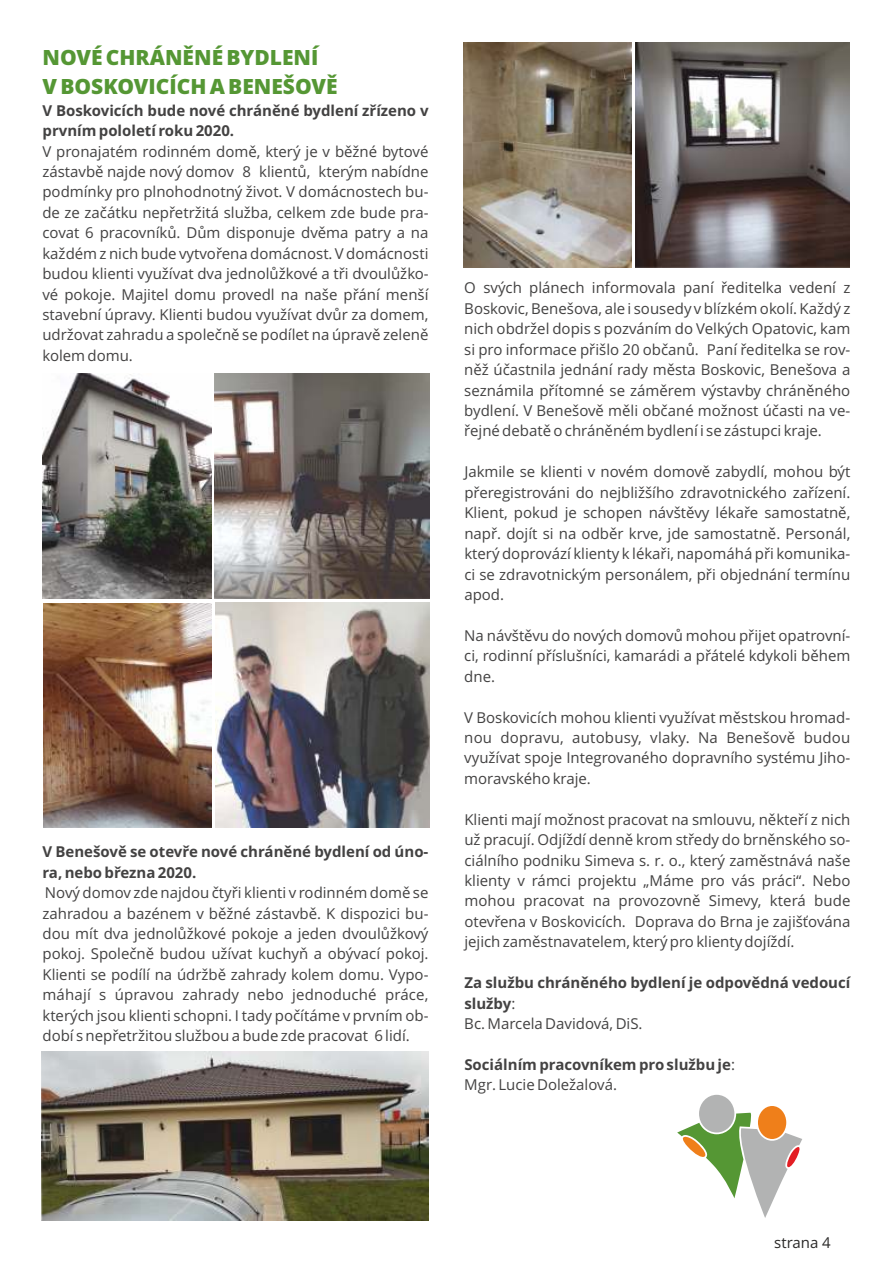
<style>
.page{position:relative;width:893px;height:1263px;background:#fff}
.page>*{position:absolute;margin:0;border:0;box-sizing:border-box;transform-origin:0 0}
.t1{font:800 21px/28.7px "Open Sans";color:#559734}
.t2{font:15px/20.4px "Open Sans";color:#434242;text-align:justify}
.t3{font:700 15px/20.4px "Open Sans";color:#434242}
.t4{font:15px "Open Sans";color:#2b2a29}
.s1{font-weight:400}
</style>
<div class="page">
<img style="left:215px;top:603px;width:215px;height:225px">
<img style="left:215px;top:373px;width:215px;height:225px">
<img style="left:43px;top:374px;width:168px;height:224px">
<img style="left:43px;top:603px;width:168px;height:225px">
<img style="left:42px;top:1052px;width:386px;height:168px">
<img style="left:635px;top:42px;width:215px;height:225px">
<img style="left:463px;top:43px;width:168px;height:224px">
<div style="left:699px;top:1095px;width:35px;height:37px;background:#b2b3b3;border-radius:50%"></div>
<svg style="left:677px;top:1113px;width:125px;height:105px"></svg>
<div style="left:758px;top:1106px;width:28px;height:33px;background:#ef7f1a;border-radius:50%"></div>
<h1 class="t1" style="left:43px;top:45px;width:297px">NOVÉ CHRÁNĚNÉ BYDLENÍ<br>V BOSKOVICÍCH A BENEŠOVĚ</h1>
<p class="t3" style="left:43px;top:102px;width:388px">V Boskovicích bude nové chráněné bydlení zřízeno v prvním pololetí roku 2020.</p>
<p class="t2" style="left:42px;top:142px;width:388px">V pronajatém rodinném domě, který je v běžné bytové zástavbě najde nový domov 8 klientů, kterým nabídne podmínky pro plnohodnotný život. V domácnostech bu&shy;de ze začátku nepřetržitá služba, celkem zde bude pra&shy;covat 6 pracovníků. Dům disponuje dvěma patry a na každém z nich bude vytvořena domácnost. V domácnosti budou klienti využívat dva jednolůžkové a tři dvoulůžko&shy;vé pokoje. Majitel domu provedl na naše přání menší stavební úpravy. Klienti budou využívat dvůr za domem, udržovat zahradu a společně se podílet na úpravě zeleně kolem domu.</p>
<p class="t3" style="left:42px;top:843px;width:388px">V Benešově se otevře nové chráněné bydlení od úno&shy;ra, nebo března 2020.</p>
<p class="t2" style="left:42px;top:884px;width:388px">Nový domov zde najdou čtyři klienti v rodinném domě se zahradou a bazénem v běžné zástavbě. K dispozici bu&shy;dou mít dva jednolůžkové pokoje a jeden dvoulůžkový pokoj. Společně budou užívat kuchyň a obývací pokoj.<br>Klienti se podílí na údržbě zahrady kolem domu. Vypo&shy;máhají s úpravou zahrady nebo jednoduché práce, kterých jsou klienti schopni. I tady počítáme v prvním ob&shy;dobí s nepřetržitou službou a bude zde pracovat 6 lidí.</p>
<p class="t2" style="left:464px;top:279px;width:388px">O svých plánech informovala paní ředitelka vedení z Boskovic, Benešova, ale i sousedy v blízkém okolí. Každý z nich obdržel dopis s pozváním do Velkých Opatovic, kam si pro informace přišlo 20 občanů. Paní ředitelka se rov&shy;něž účastnila jednání rady města Boskovic, Benešova a seznámila přítomné se záměrem výstavby chráněného bydlení. V Benešově měli občané možnost účasti na ve&shy;řejné debatě o chráněném bydlení i se zástupci kraje.</p>
<p class="t2" style="left:464px;top:463px;width:388px">Jakmile se klienti v novém domově zabydlí, mohou být přeregistrováni do nejbližšího zdravotnického zařízení.<br>Klient, pokud je schopen návštěvy lékaře samostatně, např. dojít si na odběr krve, jde samostatně. Personál, který doprovází klienty k lékaři, napomáhá při komunika&shy;ci se zdravotnickým personálem, při objednání termínu apod.</p>
<p class="t2" style="left:464px;top:627px;width:388px">Na návštěvu do nových domovů mohou přijet opatrovní&shy;ci, rodinní příslušníci, kamarádi a přátelé kdykoli během dne.</p>
<p class="t2" style="left:464px;top:708px;width:388px">V Boskovicích mohou klienti využívat městskou hromad&shy;nou dopravu, autobusy, vlaky. Na Benešově budou využívat spoje Integrovaného dopravního systému Jiho&shy;moravského kraje.</p>
<p class="t2" style="left:464px;top:810px;width:388px">Klienti mají možnost pracovat na smlouvu, někteří z nich už pracují. Odjíždí denně krom středy do brněnského so&shy;ciálního podniku Simeva s. r. o., který zaměstnává naše klienty v rámci projektu „Máme pro vás práci“. Nebo mohou pracovat na provozovně Simevy, která bude otevřena v Boskovicích. Doprava do Brna je zajišťována jejich zaměstnavatelem, který pro klienty dojíždí.</p>
<p class="t3" style="left:464px;top:974px;width:388px">Za službu chráněného bydlení je odpovědná vedoucí služby<span class="s1">:</span></p>
<p class="t2" style="left:464px;top:1015px;width:180px">Bc. Marcela Davidová, DiS.</p>
<p class="t3" style="left:464px;top:1056px;width:272px">Sociálním pracovníkem pro službu je<span class="s1">:</span></p>
<p class="t2" style="left:464px;top:1076px;width:154px">Mgr. Lucie Doležalová.</p>
<p class="t4" style="left:774px;top:1236px;width:58px">strana 4</p>
</div>
